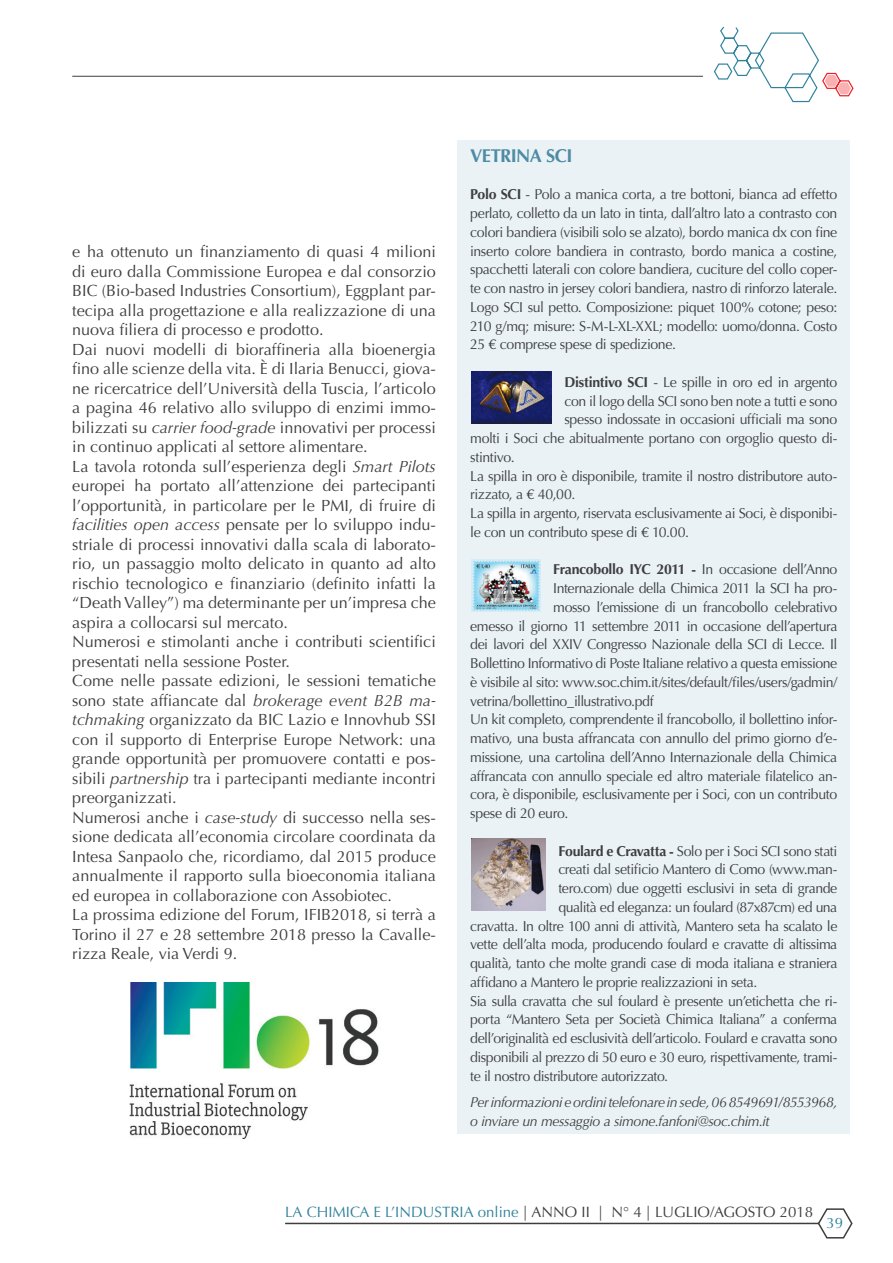
<style>
.page{position:relative;width:893px;height:1263px;background:#fff}
.page>*{position:absolute;margin:0;border:0;box-sizing:border-box;transform-origin:0 0}
.Titolo_paragrafo{font:700 18.6px "Optima";letter-spacing:-.035em;color:#4e8ba4}
.Normale{font:16.2px/19.5px "Optima";color:#3e3e3f;text-align:justify}
.t1{font:15px "Optima";color:#3e3e3f}
.t2{font:15px "Optima";color:#30829c}
.Titolo_paragrafo-2{font:14.4px/18.8px "Optima";letter-spacing:-.03em;color:#3e3e3f;text-align:justify}
.Titolo_paragrafo-3{font:italic 14.4px/18.8px "Optima";letter-spacing:-.03em;color:#3e3e3f}
.s1{font-style:italic}
.s2{font-weight:700}
.s3{color:#30829c}
</style>
<div class="page">
<hr style="left:72px;top:76px;width:631px;height:1px;background:#3e3e3f">
<svg style="left:713px;top:26px;width:141px;height:77px"></svg>
<svg style="left:285px;top:1208px;width:568px;height:31px"></svg>
<img style="left:129px;top:983px;width:250px;height:155px">
<div style="left:457px;top:140px;width:393px;height:994px;background:#eaf2f5"></div>
<img style="left:471px;top:838px;width:75px;height:73px">
<img style="left:471px;top:371px;width:81px;height:52px">
<img style="left:471px;top:559px;width:70px;height:53px">
<p class="Normale" style="left:72px;top:242px;width:365px">e ha ottenuto un finanziamento di quasi 4 milioni di euro dalla Commissione Europea e dal consorzio BIC (Bio-based Industries Consortium), Eggplant par&shy;tecipa alla progettazione e alla realizzazione di una nuova filiera di processo e prodotto.</p>
<p class="Normale" style="left:72px;top:340px;width:365px">Dai nuovi modelli di bioraffineria alla bioenergia fino alle scienze della vita. È di Ilaria Benucci, giova&shy;ne ricercatrice dell’Università della Tuscia, l’articolo a pagina 46 relativo allo sviluppo di enzimi immo&shy;bilizzati su <span class="s1">carrier food-grade</span> innovativi per processi in continuo applicati al settore alimentare.</p>
<p class="Normale" style="left:72px;top:457px;width:365px">La tavola rotonda sull’esperienza degli <span class="s1">Smart Pilots </span>europei ha portato all’attenzione dei partecipanti l’opportunità, in particolare per le PMI, di fruire di <span class="s1">facilities open access</span> pensate per lo sviluppo indu&shy;striale di processi innovativi dalla scala di laborato&shy;rio, un passaggio molto delicato in quanto ad alto rischio tecnologico e finanziario (definito infatti la “Death Valley”) ma determinante per un’impresa che aspira a collocarsi sul mercato.</p>
<p class="Normale" style="left:72px;top:632px;width:365px">Numerosi e stimolanti anche i contributi scientifici presentati nella sessione Poster.</p>
<p class="Normale" style="left:72px;top:671px;width:365px">Come nelle passate edizioni, le sessioni tematiche sono state affiancate dal <span class="s1">brokerage event B2B ma&shy;tchmaking</span> organizzato da BIC Lazio e Innovhub SSI con il supporto di Enterprise Europe Network: una grande opportunità per promuovere contatti e pos&shy;sibili <span class="s1">partnership</span> tra i partecipanti mediante incontri preorganizzati.</p>
<p class="Normale" style="left:72px;top:808px;width:365px">Numerosi anche i <span class="s1">case-study</span> di successo nella ses&shy;sione dedicata all’economia circolare coordinata da Intesa Sanpaolo che, ricordiamo, dal 2015 produce annualmente il rapporto sulla bioeconomia italiana ed europea in collaborazione con Assobiotec.</p>
<p class="Normale" style="left:72px;top:905px;width:365px">La prossima edizione del Forum, IFIB2018, si terrà a Torino il 27 e 28 settembre 2018 presso la Cavalle&shy;rizza Reale, via Verdi 9.</p>
<p class="Titolo_paragrafo" style="left:470px;top:145px;width:104px">VETRINA SCI</p>
<p class="Titolo_paragrafo-2" style="left:470px;top:185px;width:369px"><span class="s2">Polo SCI</span> - Polo a manica corta, a tre bottoni, bianca ad effetto perlato, colletto da un lato in tinta, dall’altro lato a contrasto con colori bandiera (visibili solo se alzato), bordo manica dx con fine inserto colore bandiera in contrasto, bordo manica a costine, spacchetti laterali con colore bandiera, cuciture del collo coper&shy;te con nastro in jersey colori bandiera, nastro di rinforzo laterale.<br>Logo SCI sul petto. Composizione: piquet 100% cotone; peso:<br>210 g/mq; misure: S-M-L-XL-XXL; modello: uomo/donna. Costo 25 € comprese spese di spedizione.</p>
<p class="Titolo_paragrafo-2" style="left:564px;top:373px;width:274px"><span class="s2">Distintivo SCI</span> - Le spille in oro ed in argento</p>
<p class="Titolo_paragrafo-2" style="left:564px;top:391px;width:274px">con il logo della SCI sono ben note a tutti e sono</p>
<p class="Titolo_paragrafo-2" style="left:564px;top:410px;width:274px">spesso indossate in occasioni ufficiali ma sono</p>
<p class="Titolo_paragrafo-2" style="left:470px;top:429px;width:369px">molti i Soci che abitualmente portano con orgoglio questo di-</p>
<p class="Titolo_paragrafo-2" style="left:470px;top:448px;width:46px">stintivo.</p>
<p class="Titolo_paragrafo-2" style="left:470px;top:466px;width:369px">La spilla in oro è disponibile, tramite il nostro distributore auto&shy;rizzato, a € 40,00.</p>
<p class="Titolo_paragrafo-2" style="left:470px;top:504px;width:369px">La spilla in argento, riservata esclusivamente ai Soci, è disponibi&shy;le con un contributo spese di € 10.00.</p>
<p class="Titolo_paragrafo-2" style="left:553px;top:560px;width:286px"><span class="s2">Francobollo IYC 2011 -</span> In occasione dell’Anno</p>
<p class="Titolo_paragrafo-2" style="left:553px;top:579px;width:286px">Internazionale della Chimica 2011 la SCI ha pro-</p>
<p class="Titolo_paragrafo-2" style="left:553px;top:598px;width:285px">mosso l’emissione di un francobollo celebrativo</p>
<p class="Titolo_paragrafo-2" style="left:470px;top:616px;width:369px">emesso il giorno 11 settembre 2011 in occasione dell’apertura</p>
<p class="Titolo_paragrafo-2" style="left:470px;top:635px;width:369px">dei lavori del XXIV Congresso Nazionale della SCI di Lecce. Il</p>
<p class="Titolo_paragrafo-2" style="left:470px;top:654px;width:369px">Bollettino Informativo di Poste Italiane relativo a questa emissione</p>
<p class="Titolo_paragrafo-2" style="left:470px;top:673px;width:369px">è visibile al sito: www.soc.chim.it/sites/default/files/users/gadmin/</p>
<p class="Titolo_paragrafo-2" style="left:470px;top:691px;width:185px">vetrina/bollettino_illustrativo.pdf</p>
<p class="Titolo_paragrafo-2" style="left:470px;top:710px;width:369px">Un kit completo, comprendente il francobollo, il bollettino infor&shy;mativo, una busta affrancata con annullo del primo giorno d’e&shy;missione, una cartolina dell’Anno Internazionale della Chimica affrancata con annullo speciale ed altro materiale filatelico an&shy;cora, è disponibile, esclusivamente per i Soci, con un contributo spese di 20 euro.</p>
<p class="Titolo_paragrafo-2" style="left:558px;top:841px;width:280px"><span class="s2">Foulard e Cravatta -</span> Solo per i Soci SCI sono stati</p>
<p class="Titolo_paragrafo-2" style="left:558px;top:860px;width:280px">creati dal setificio Mantero di Como (www.man-</p>
<p class="Titolo_paragrafo-2" style="left:558px;top:879px;width:280px">tero.com) due oggetti esclusivi in seta di grande</p>
<p class="Titolo_paragrafo-2" style="left:558px;top:898px;width:280px">qualità ed eleganza: un foulard (87x87cm) ed una</p>
<p class="Titolo_paragrafo-2" style="left:470px;top:916px;width:369px">cravatta. In oltre 100 anni di attività, Mantero seta ha scalato le</p>
<p class="Titolo_paragrafo-2" style="left:470px;top:935px;width:369px">vette dell’alta moda, producendo foulard e cravatte di altissima</p>
<p class="Titolo_paragrafo-2" style="left:470px;top:954px;width:369px">qualità, tanto che molte grandi case di moda italiana e straniera</p>
<p class="Titolo_paragrafo-2" style="left:470px;top:973px;width:289px">affidano a Mantero le proprie realizzazioni in seta.</p>
<p class="Titolo_paragrafo-2" style="left:470px;top:991px;width:369px">Sia sulla cravatta che sul foulard è presente un’etichetta che ri&shy;porta “Mantero Seta per Società Chimica Italiana” a conferma dell’originalità ed esclusività dell’articolo. Foulard e cravatta sono disponibili al prezzo di 50 euro e 30 euro, rispettivamente, trami&shy;te il nostro distributore autorizzato.</p>
<p class="Titolo_paragrafo-3" style="left:470px;top:1093px;width:369px">Per informazioni e ordini telefonare in sede, 06 8549691/8553968, o inviare un messaggio a simone.fanfoni@soc.chim.it</p>
<p class="t1" style="left:285px;top:1204px;width:529px"><span class="s3">LA CHIMICA E L’INDUSTRIA online</span> | ANNO II | N° 4 | LUGLIO/AGOSTO 2018</p>
<p class="t2" style="left:826px;top:1214px;width:18px">39</p>
</div>
